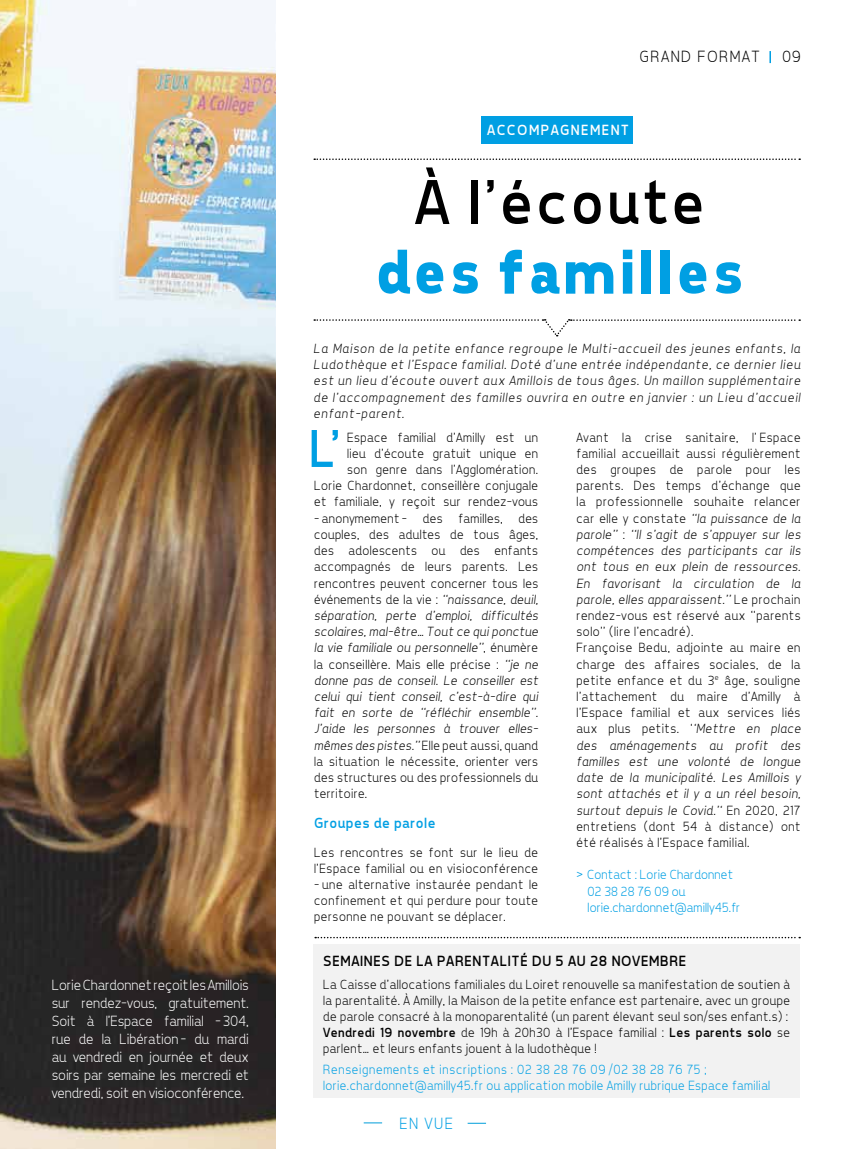
<style>
.page{position:relative;width:851px;height:1149px;background:#fff}
.page>*{position:absolute;margin:0;border:0;box-sizing:border-box;transform-origin:0 0}
.t1{font:700 64.2px "Tepeno Sans";letter-spacing:.05em;color:#009fe3}
.t2{font:64.2px "Tepeno Sans";letter-spacing:.05em;color:#000}
.t3{font:54px "Tepeno Sans";color:#009fe3}
.t4{font:300 16.5px "Tepeno Sans";letter-spacing:.1em;color:#000}
.t5{font:300 16.5px "Tepeno Sans";color:#009fe3}
.t6{font:300 15px/18px "Tepeno Sans";color:#fff;text-align:justify}
.t7{font:15px "Tepeno Sans";letter-spacing:.05em;color:#000}
.t8{font:15px "Tepeno Sans";letter-spacing:.04em;color:#009fe3}
.t9{font:15px "Tepeno Sans";letter-spacing:.1em;color:#fff}
.t10{font:300 13.5px/16.2px "Tepeno Sans";letter-spacing:.04em;color:#000}
.t11{font:italic 300 13.5px/16.2px "Tepeno Sans";letter-spacing:.07em;color:#000;text-align:justify}
.t12{font:300 13.5px/16.2px "Tepeno Sans";letter-spacing:.03em;color:#009fe3}
.t13{font:300 13.5px/16.2px "Tepeno Sans";letter-spacing:.01em;color:#009fe3}
.s1{font-style:italic}
.s2{font-weight:400}
</style>
<div class="page">
<img style="left:0;top:0;width:275px;height:1148px">
<svg style="left:769px;top:51px;width:1px;height:12px"></svg>
<svg style="left:314px;top:158px;width:486px;height:2px"></svg>
<svg style="left:314px;top:319px;width:486px;height:17px"></svg>
<div style="left:481px;top:116px;width:152px;height:27px;background:#009fe3"></div>
<svg style="left:315px;top:936px;width:485px;height:2px"></svg>
<svg style="left:467px;top:1122px;width:19px;height:1px"></svg>
<svg style="left:363px;top:1122px;width:19px;height:1px"></svg>
<div style="left:313px;top:944px;width:486px;height:153px;background:#f2f2f2"></div>
<p class="t6" style="left:51px;top:975px;width:199px">Lorie Chardonnet reçoit les Amillois sur rendez-vous, gratuitement.<br>Soit à l’Espace familial - 304, rue de la Libération - du mardi au vendredi en journée et deux soirs par semaine les mercredi et vendredi, soit en visioconférence.</p>
<p class="t4" style="left:638px;top:47px;width:122px">GRAND FORMAT</p>
<p class="t4" style="left:781px;top:47px;width:20px">09</p>
<p class="t9" style="left:486px;top:121px;width:143px">ACCOMPAGNEMENT</p>
<h1 class="t2" style="left:412px;top:164px;width:291px">À l’écoute</h1>
<h1 class="t1" style="left:372px;top:234px;width:370px">des familles</h1>
<p class="t11" style="left:313px;top:340px;width:488px">La Maison de la petite enfance regroupe le Multi-accueil des jeunes enfants, la Ludothèque et l’Espace familial. Doté d’une entrée indépendante, ce dernier lieu est un lieu d’écoute ouvert aux Amillois de tous âges. Un maillon supplémentaire de l’accompagnement des familles ouvrira en outre en janvier : un Lieu d’accueil enfant-parent.</p>
<h2 class="t3" style="left:306px;top:416px;width:33px">L’</h2>
<p class="t10" style="left:313px;top:428px;width:225px;text-align:right">Espace familial d’Amilly est un<br>lieu d’écoute gratuit unique en<br>son genre dans l’Agglomération.<br>Lorie Chardonnet, conseillère conjugale et familiale, y reçoit sur rendez-vous</p>
<p class="t10" style="left:313px;top:509px;width:226px;text-align:justify">– anonymement– des familles, des couples, des adultes de tous âges, des adolescents ou des enfants accompagnés de leurs parents. Les rencontres peuvent concerner tous les événements de la vie : <span class="s1">‘‘naissance, deuil, séparation, perte d’emploi, difficultés scolaires, mal-être… Tout ce qui ponctue la vie familiale ou personnelle’’</span>, énumère la conseillère. Mais elle précise : <span class="s1">‘‘je ne donne pas de conseil. Le conseiller est celui qui tient conseil, c’est-à-dire qui fait en sorte de ‘‘réfléchir ensemble’’.<br>J’aide les personnes à trouver elles&shy;mêmes des pistes.’’</span> Elle peut aussi, quand la situation le nécessite, orienter vers des structures ou des professionnels du territoire.</p>
<p class="t8" style="left:313px;top:814px;width:123px">Groupes de parole</p>
<p class="t10" style="left:313px;top:843px;width:225px">Les rencontres se font sur le lieu de l’Espace familial ou en visioconférence</p>
<p class="t10" style="left:313px;top:875px;width:225px;text-align:justify">– une alternative instaurée pendant le confinement et qui perdure pour toute personne ne pouvant se déplacer.</p>
<p class="t10" style="left:575px;top:428px;width:225px">Avant la crise sanitaire, l’ Espace familial accueillait aussi régulièrement des groupes de parole pour les parents. Des temps d’échange que la professionnelle souhaite relancer car elle y constate <span class="s1">‘‘la puissance de la parole’’</span> : <span class="s1">‘‘Il s’agit de s’appuyer sur les compétences des participants car ils ont tous en eux plein de ressources.<br>En favorisant la circulation de la parole, elles apparaissent.’’</span> Le prochain rendez-vous est réservé aux ‘‘parents solo’’ (lire l’encadré).<br>Françoise Bedu, adjointe au maire en charge des affaires sociales, de la petite enfance et du 3<sup>e</sup> âge, souligne l’attachement du maire d’Amilly à l’Espace familial et aux services liés aux plus petits. ‘<span class="s1">‘Mettre en place des aménagements au profit des familles est une volonté de longue date de la municipalité. Les Amillois y sont attachés et il y a un réel besoin, surtout depuis le Covid.’‘</span> En 2020, 217 entretiens (dont 54 à distance) ont été réalisés à l’Espace familial.</p>
<p class="t13" style="left:587px;top:866px;width:154px;text-indent:-11px">&gt; Contact : Lorie Chardonnet<br>02 38 28 76 09 ou lorie.chardonnet@amilly45.fr</p>
<p class="t7" style="left:322px;top:951px;width:364px">SEMAINES DE LA PARENTALITÉ DU 5 AU 28 NOVEMBRE</p>
<p class="t10" style="left:322px;top:975px;width:468px">La Caisse d’allocations familiales du Loiret renouvelle sa manifestation de soutien à la parentalité. À Amilly, la Maison de la petite enfance est partenaire, avec un groupe de parole consacré à la monoparentalité (un parent élevant seul son/ses enfant.s) :<br><span class="s2">Vendredi 19 novembre</span> de 19h à 20h30 à l’Espace familial : <span class="s2">Les parents solo</span> se parlent… et leurs enfants jouent à la ludothèque !</p>
<p class="t12" style="left:322px;top:1060px;width:448px">Renseignements et inscriptions : 02 38 28 76 09 /02 38 28 76 75 ; lorie.chardonnet@amilly45.fr ou application mobile Amilly rubrique Espace familial</p>
<p class="t5" style="left:398px;top:1113px;width:55px">EN VUE</p>
</div>
